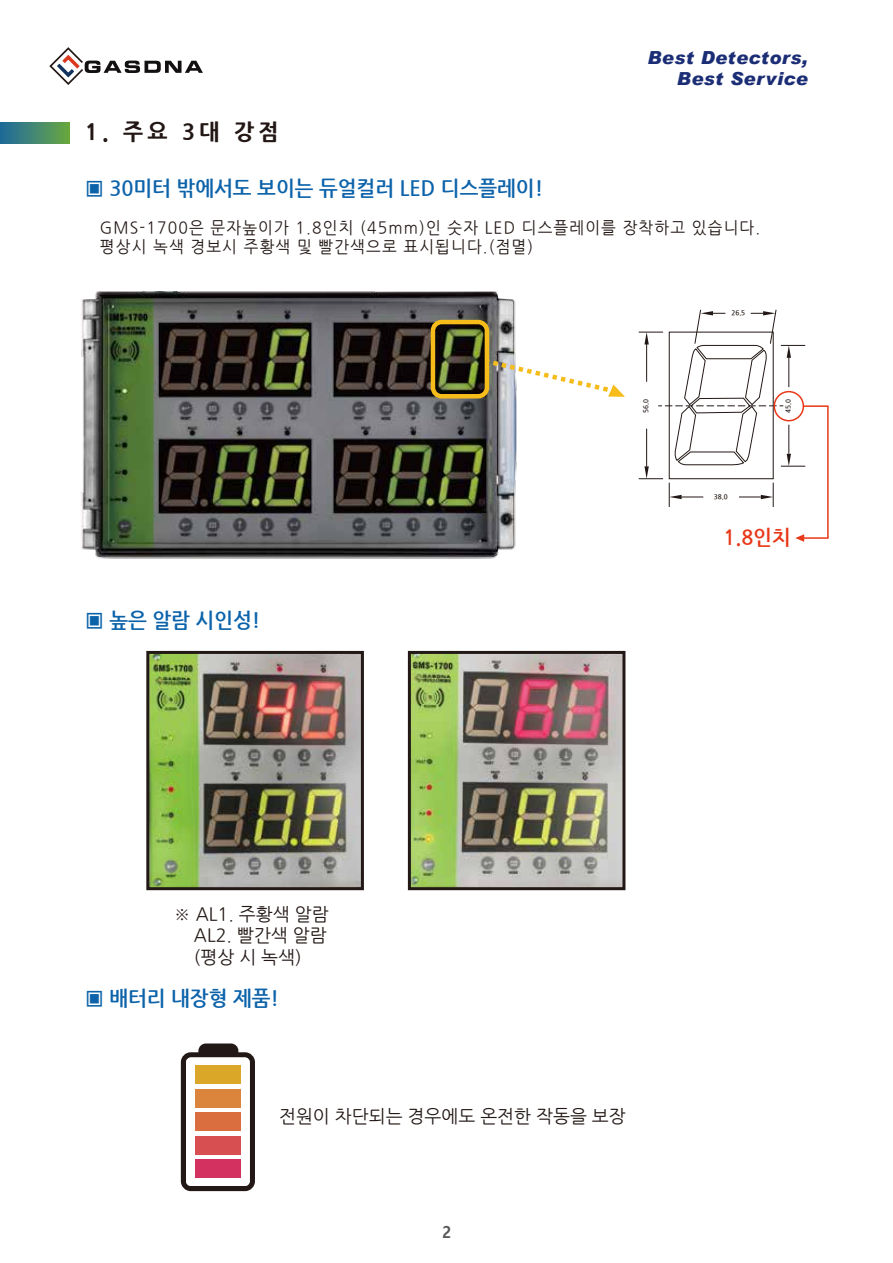
<style>
.page{position:relative;width:893px;height:1263px;background:#fff}
.page>*{position:absolute;margin:0;border:0;box-sizing:border-box;transform-origin:0 0}
.t1{font:800 22.5px "Nanum Gothic";color:#221714;scale:.95 1}
.t2{font:700 21px "Nanum Gothic";color:#0c63aa;scale:.95 1}
.t3{font:700 20.85px "Nanum Gothic";color:#e83818;scale:.95 1}
.t4{font:18px/21.6px "Nanum Gothic";color:#221815;text-align:justify}
.t5{font:italic 900 18px/21.6px "Arial";letter-spacing:.025em;color:#1b2d75;text-align:right}
.t6{font:16.5px/18.8px "Nanum Gothic";letter-spacing:.075em;color:#221815;scale:.95 1}
.t7{font:700 16.5px "Malgun Gothic";color:#595757;scale:.95 1}
.t8{font:700 6.9px "Nanum Gothic";color:#221815;scale:.95 1}
</style>
<div class="page">
<svg style="left:49px;top:47px;width:154px;height:38px"></svg>
<div style="left:0;top:122px;width:70px;height:21px;background:linear-gradient(to right,#1f699f,#68a741)"></div>
<img style="left:81px;top:291px;width:436px;height:267px">
<img style="left:412px;top:655px;width:209px;height:231px">
<img style="left:150px;top:655px;width:210px;height:231px">
<div style="left:146px;top:651px;width:218px;height:239px;border:3px solid #221815"></div>
<div style="left:408px;top:651px;width:217px;height:239px;border:3px solid #221815"></div>
<svg style="left:181px;top:1043px;width:74px;height:148px"></svg>
<div style="left:195px;top:1065px;width:46px;height:19px;background:#dba728"></div>
<div style="left:195px;top:1089px;width:46px;height:18px;background:#db843b"></div>
<div style="left:195px;top:1112px;width:46px;height:19px;background:#da6e3f"></div>
<div style="left:195px;top:1136px;width:46px;height:18px;background:#d84f52"></div>
<div style="left:195px;top:1160px;width:46px;height:18px;background:#d33160"></div>
<svg style="left:639px;top:309px;width:166px;height:198px"></svg>
<svg style="left:481px;top:356px;width:144px;height:41px"></svg>
<div style="left:773px;top:391px;width:31px;height:30px;border:2px solid #e83818;border-radius:50%"></div>
<div style="left:803px;top:405px;width:26px;height:134px;border:2px solid #e83818"></div>
<svg style="left:795px;top:534px;width:9px;height:8px"></svg>
<div style="left:431px;top:320px;width:58px;height:78px;border:4px solid #f5bc1a;border-radius:9px"></div>
<h1 class="t1" style="left:85px;top:120px;width:205px">1. 주요 3대 강점</h1>
<p class="t2" style="left:85px;top:178px;width:484px">▣ 30미터 밖에서도 보이는 듀얼컬러 LED 디스플레이!</p>
<p class="t5" style="left:647px;top:46px;width:162px">Best Detectors,<br>Best Service</p>
<p class="t6" style="left:100px;top:219px;width:696px">GMS-1700은 문자높이가 1.8인치 (45mm)인 숫자 LED 디스플레이를 장착하고 있습니다. 평상시 녹색 경보시 주황색 및 빨간색으로 표시됩니다.(점멸)</p>
<p class="t8" style="left:731px;top:309px;width:16px">26.5</p>
<p class="t8" style="left:643px;top:413px;width:16px;rotate:-90deg">56.0</p>
<p class="t8" style="left:785px;top:413px;width:16px;rotate:-90deg">45.0</p>
<p class="t2" style="left:85px;top:610px;width:186px">▣ 높은 알람 시인성!</p>
<p class="t8" style="left:714px;top:493px;width:16px">38.0</p>
<p class="t3" style="left:724px;top:527px;width:72px">1.8인치</p>
<p class="t4" style="left:194px;top:903px;width:136px;text-indent:-20px">※ AL1. 주황색 알람 AL2. 빨간색 알람 (평상 시 녹색)</p>
<p class="t2" style="left:85px;top:988px;width:206px">▣ 배터리 내장형 제품!</p>
<p class="t4" style="left:279px;top:1105px;width:348px">전원이 차단되는 경우에도 온전한 작동을 보장</p>
<p class="t7" style="left:442px;top:1222px;width:11px">2</p>
</div>
